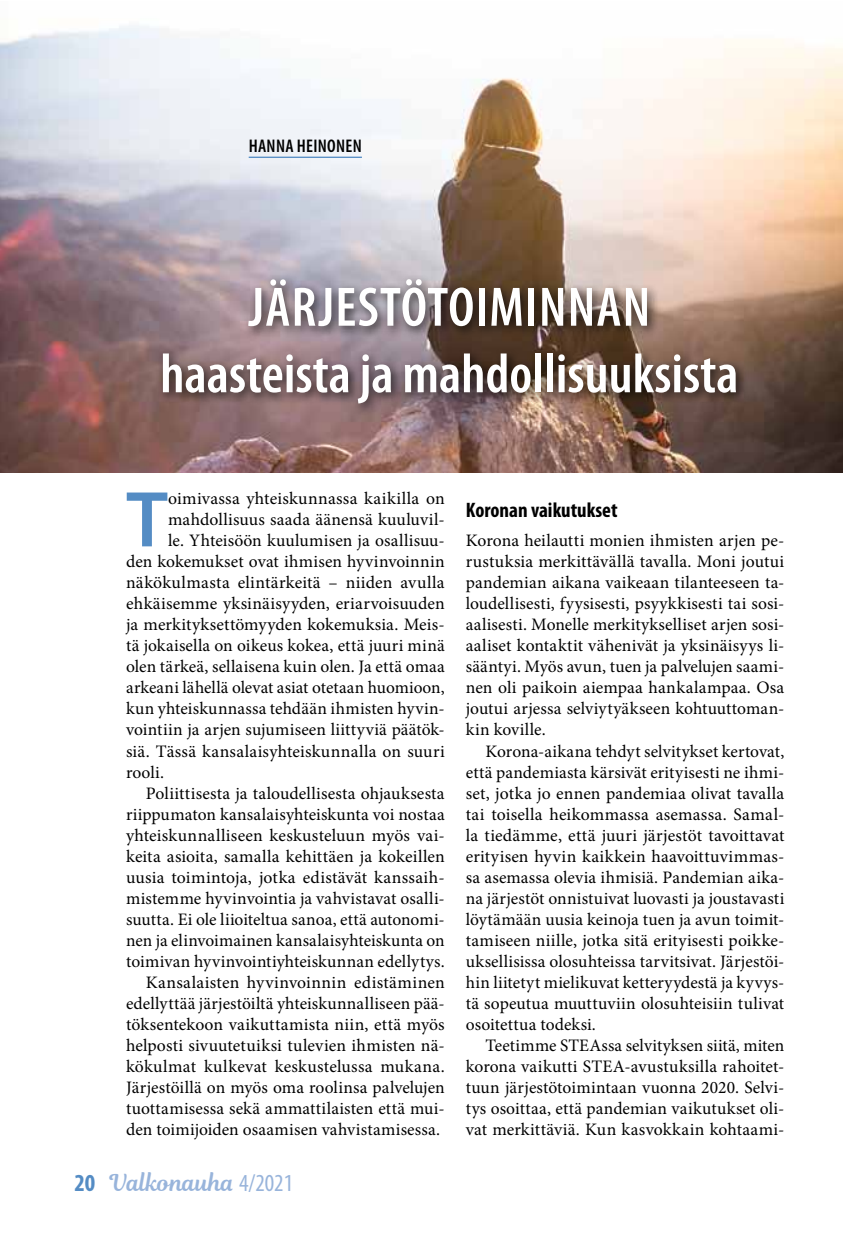
<style>
.page{position:relative;width:844px;height:1241px;background:#fff}
.page>*{position:absolute;margin:0;border:0;box-sizing:border-box;transform-origin:0 0}
.t1{font:600 79.8px "Myriad Pro";color:#548cc4}
.t2{font:600 condensed 56px/66.5px "Myriad Pro";color:#fff;text-align:center}
.t3{font:22.75px "Magnolia Script";color:#98b4db}
.t4{font:700 condensed 21px "Myriad Pro";color:#000}
.t5{font:600 condensed 18.38px "Myriad Pro";letter-spacing:.015em;color:#000}
.t6{font:17.5px/21px "Minion Pro";letter-spacing:.01em;color:#000;text-align:justify}
.s1{font-family:"Myriad Pro";font-weight:700;font-stretch:condensed;font-size:24.5px;color:#548cc4}
.s2{font-family:"Myriad Pro";font-stretch:condensed;font-size:24.5px}
</style>
<div class="page">
<img style="left:0;top:25px;width:842px;height:447px">
<div style="left:157px;top:274px;width:591px;height:142px;background:#000;opacity:.75"></div>
<hr style="left:249px;top:157px;width:113px;height:1px;background:#548cc4">
<p class="t5" style="left:249px;top:134px;width:114px">HANNA HEINONEN</p>
<h2 class="t2" style="left:160px;top:273px;width:579px">JÄRJESTÖTOIMINNAN haasteista ja mahdollisuuksista</h2>
<h1 class="t1" style="left:126px;top:468px;width:43px">T</h1>
<p class="t6" style="left:168px;top:488px;width:278px">oimivassa yhteiskunnassa kaikilla on</p>
<p class="t6" style="left:168px;top:509px;width:278px">mahdollisuus saada äänensä kuuluvil-</p>
<p class="t6" style="left:168px;top:530px;width:278px">le. Yhteisöön kuulumisen ja osallisuu-</p>
<p class="t6" style="left:126px;top:551px;width:320px">den kokemukset ovat ihmisen hyvinvoinnin</p>
<p class="t6" style="left:126px;top:572px;width:320px">näkökulmasta elintärkeitä – niiden avulla</p>
<p class="t6" style="left:126px;top:593px;width:320px">ehkäisemme yksinäisyyden, eriarvoisuuden</p>
<p class="t6" style="left:126px;top:614px;width:320px">ja merkityksettömyyden kokemuksia. Meis-</p>
<p class="t6" style="left:126px;top:635px;width:320px">tä jokaisella on oikeus kokea, että juuri minä</p>
<p class="t6" style="left:126px;top:656px;width:320px">olen tärkeä, sellaisena kuin olen. Ja että omaa</p>
<p class="t6" style="left:126px;top:677px;width:320px">arkeani lähellä olevat asiat otetaan huomioon,</p>
<p class="t6" style="left:126px;top:698px;width:320px">kun yhteiskunnassa tehdään ihmisten hyvin-</p>
<p class="t6" style="left:126px;top:719px;width:320px">vointiin ja arjen sujumiseen liittyviä päätök-</p>
<p class="t6" style="left:126px;top:740px;width:320px">siä. Tässä kansalaisyhteiskunnalla on suuri</p>
<p class="t6" style="left:126px;top:761px;width:39px">rooli.</p>
<p class="t6" style="left:146px;top:782px;width:300px">Poliittisesta ja taloudellisesta ohjauksesta</p>
<p class="t6" style="left:126px;top:803px;width:320px">riippumaton kansalaisyhteiskunta voi nostaa</p>
<p class="t6" style="left:126px;top:824px;width:320px">yhteiskunnalliseen keskusteluun myös vai-</p>
<p class="t6" style="left:126px;top:845px;width:320px">keita asioita, samalla kehittäen ja kokeillen</p>
<p class="t6" style="left:126px;top:866px;width:320px">uusia toimintoja, jotka edistävät kanssaih-</p>
<p class="t6" style="left:126px;top:887px;width:320px">mistemme hyvinvointia ja vahvistavat osalli-</p>
<p class="t6" style="left:126px;top:908px;width:320px">suutta. Ei ole liioiteltua sanoa, että autonomi-</p>
<p class="t6" style="left:126px;top:929px;width:320px">nen ja elinvoimainen kansalaisyhteiskunta on</p>
<p class="t6" style="left:126px;top:950px;width:320px">toimivan hyvinvointiyhteiskunnan edellytys.</p>
<p class="t6" style="left:146px;top:971px;width:300px">Kansalaisten hyvinvoinnin edistäminen</p>
<p class="t6" style="left:126px;top:992px;width:320px">edellyttää järjestöiltä yhteiskunnalliseen pää-</p>
<p class="t6" style="left:126px;top:1013px;width:320px">töksentekoon vaikuttamista niin, että myös</p>
<p class="t6" style="left:126px;top:1034px;width:320px">helposti sivuutetuiksi tulevien ihmisten nä-</p>
<p class="t6" style="left:126px;top:1055px;width:320px">kökulmat kulkevat keskustelussa mukana.</p>
<p class="t6" style="left:126px;top:1076px;width:320px">Järjestöillä on myös oma roolinsa palvelujen</p>
<p class="t6" style="left:126px;top:1097px;width:320px">tuottamisessa sekä ammattilaisten että mui-</p>
<p class="t6" style="left:126px;top:1118px;width:315px">den toimijoiden osaamisen vahvistamisessa.</p>
<h3 class="t3" style="left:74px;top:1165px;width:220px"><span class="s1">20</span> Valkonauha <span class="s2">4/2021</span></h3>
<p class="t4" style="left:465px;top:496px;width:153px">Koronan vaikutukset</p>
<p class="t6" style="left:465px;top:530px;width:320px">Korona heilautti monien ihmisten arjen pe&shy;rustuksia merkittävällä tavalla. Moni joutui pandemian aikana vaikeaan tilanteeseen ta&shy;loudellisesti, fyysisesti, psyykkisesti tai sosi&shy;aalisesti. Monelle merkitykselliset arjen sosi&shy;aaliset kontaktit vähenivät ja yksinäisyys li&shy;sääntyi. Myös avun, tuen ja palvelujen saami&shy;nen oli paikoin aiempaa hankalampaa. Osa joutui arjessa selviytyäkseen kohtuuttoman&shy;kin koville.</p>
<p class="t6" style="left:465px;top:740px;width:320px;text-indent:20px">Korona-aikana tehdyt selvitykset kertovat, että pandemiasta kärsivät erityisesti ne ihmi&shy;set, jotka jo ennen pandemiaa olivat tavalla tai toisella heikommassa asemassa. Samal&shy;la tiedämme, että juuri järjestöt tavoittavat erityisen hyvin kaikkein haavoittuvimmas&shy;sa asemassa olevia ihmisiä. Pandemian aika&shy;na järjestöt onnistuivat luovasti ja joustavasti löytämään uusia keinoja tuen ja avun toimit&shy;tamiseen niille, jotka sitä erityisesti poikke&shy;uksellisissa olosuhteissa tarvitsivat. Järjestöi&shy;hin liitetyt mielikuvat ketteryydestä ja kyvys&shy;tä sopeutua muuttuviin olosuhteisiin tulivat osoitettua todeksi.</p>
<p class="t6" style="left:465px;top:1034px;width:320px;text-indent:20px">Teetimme STEAssa selvityksen siitä, miten korona vaikutti STEA-avustuksilla rahoitet&shy;tuun järjestötoimintaan vuonna 2020. Selvi&shy;tys osoittaa, että pandemian vaikutukset oli&shy;vat merkittäviä. Kun kasvokkain kohtaami-</p>
</div>
